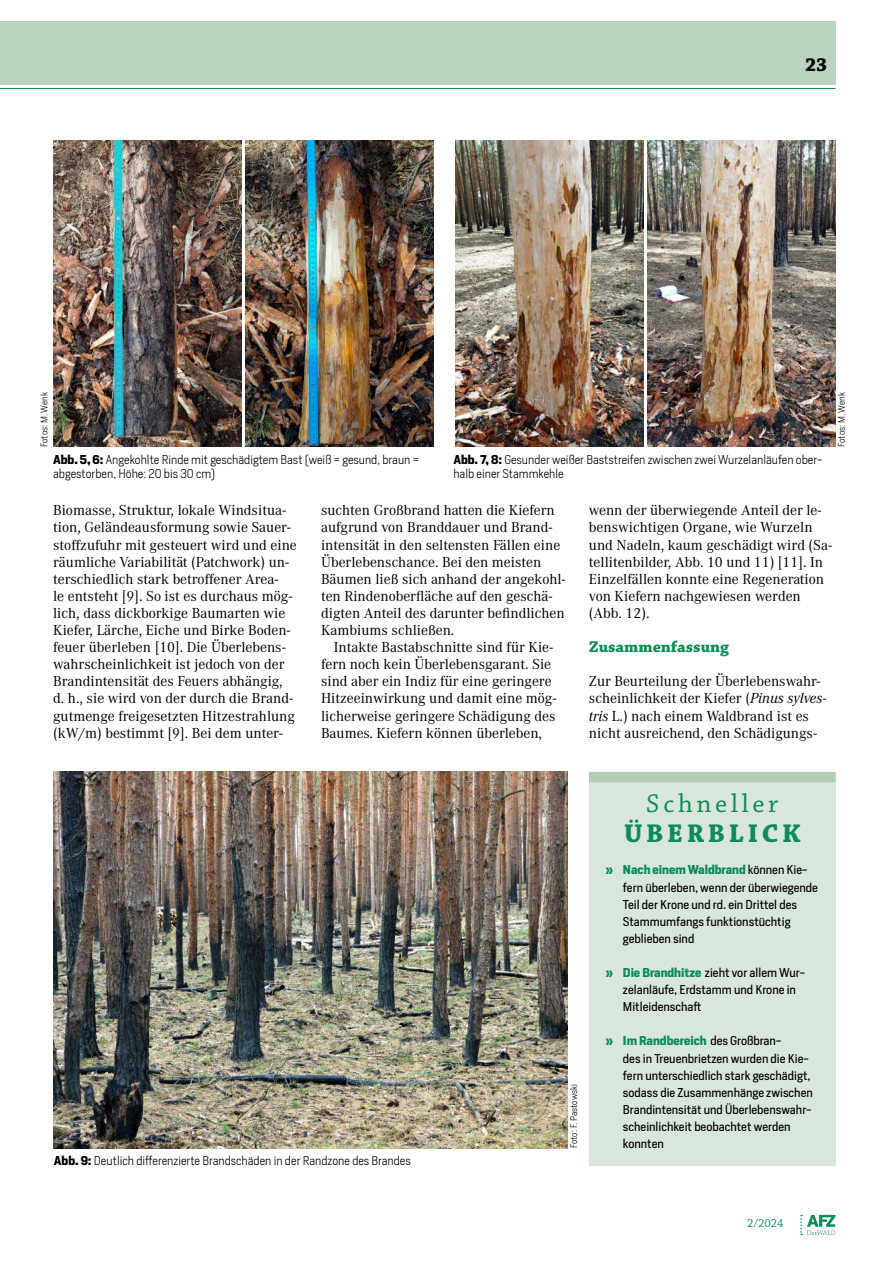
<style>
.page{position:relative;width:893px;height:1263px;background:#fff}
.page>*{position:absolute;margin:0;border:0;box-sizing:border-box;transform-origin:0 0}
.t1{font:27px "Chaparral Pro";letter-spacing:.14em;color:#0c8c57}
.t2{font:700 27px "Chaparral Pro";letter-spacing:.14em;color:#0c8c57}
.t3{font:700 19.5px "Chaparral Pro";color:#000}
.t4{font:700 16.5px "Chaparral Pro";color:#0c8c57}
.t5{font:14.25px/17.1px "Corporate A";color:#000}
.t6{font:12px/17.1px "Heron Sans";color:#000}
.t7{font:300 12px/14.4px "Heron Sans";color:#000}
.t8{font:12px "Chaparral Pro";color:#0c8c57}
.t9{font:300 9px "Heron Sans";letter-spacing:-.005em;color:#000}
.s1{font-weight:700}
.s2{font-style:italic}
.s3{font-weight:700;color:#0c8c57}
</style>
<div class="page">
<div style="left:0;top:21px;width:836px;height:64px;background:#bbd4c0"></div>
<svg style="left:800px;top:1215px;width:35px;height:20px"></svg>
<hr style="left:0;top:88px;width:836px;height:1px;background:#0c8c57">
<img style="left:53px;top:140px;width:188px;height:307px">
<img style="left:246px;top:140px;width:188px;height:307px">
<img style="left:455px;top:140px;width:188px;height:307px">
<img style="left:647px;top:140px;width:189px;height:307px">
<img style="left:53px;top:772px;width:515px;height:376px">
<div style="left:589px;top:772px;width:247px;height:393px;background:#d9e6db"></div>
<div style="left:589px;top:772px;width:247px;height:10px;background:#b1ceb7"></div>
<h2 class="t3" style="left:805px;top:53px;width:23px">23</h2>
<p class="t9" style="left:39px;top:447px;width:56px;rotate:-90deg">Fotos: M. Wenk</p>
<p class="t7" style="left:53px;top:452px;width:368px"><span class="s1">Abb. 5, 6:</span> Angekohlte Rinde mit geschädigtem Bast (weiß = gesund, braun = abgestorben, Höhe: 20 bis 30 cm)</p>
<p class="t7" style="left:453px;top:452px;width:370px"><span class="s1">Abb. 7, 8:</span> Gesunder weißer Baststreifen zwischen zwei Wurzelanläufen ober&shy;halb einer Stammkehle</p>
<p class="t9" style="left:836px;top:447px;width:56px;rotate:-90deg">Fotos: M. Wenk</p>
<p class="t5" style="left:53px;top:502px;width:245px">Biomasse, Struktur, lokale Windsitua&shy;tion, Geländeausformung sowie Sauer&shy;stoffzufuhr mit gesteuert wird und eine räumliche Variabilität (Patchwork) un&shy;terschiedlich stark betroffener Area-<br>le entsteht [9]. So ist es durchaus mög&shy;lich, dass dickborkige Baumarten wie Kiefer, Lärche, Eiche und Birke Boden&shy;feuer überleben [10]. Die Überlebens&shy;wahrscheinlichkeit ist jedoch von der Brandintensität des Feuers abhängig, d. h., sie wird von der durch die Brand&shy;gutmenge freigesetzten Hitzestrahlung (kW/m) bestimmt [9]. Bei dem unter-</p>
<p class="t5" style="left:321px;top:502px;width:246px">suchten Großbrand hatten die Kiefern aufgrund von Branddauer und Brand&shy;intensität in den seltensten Fällen eine Überlebenschance. Bei den meisten Bäumen ließ sich anhand der angekohl&shy;ten Rindenoberfläche auf den geschä&shy;digten Anteil des darunter befindlichen Kambiums schließen.</p>
<p class="t5" style="left:321px;top:639px;width:237px;text-indent:13px">Intakte Bastabschnitte sind für Kie&shy;fern noch kein Überlebensgarant. Sie sind aber ein Indiz für eine geringere Hitzeeinwirkung und damit eine mög&shy;licherweise geringere Schädigung des Baumes. Kiefern können überleben,</p>
<p class="t5" style="left:589px;top:502px;width:245px">wenn der überwiegende Anteil der le&shy;benswichtigen Organe, wie Wurzeln und Nadeln, kaum geschädigt wird (Sa&shy;tellitenbilder, Abb. 10 und 11) [11]. In Einzelfällen konnte eine Regeneration von Kiefern nachgewiesen werden (Abb. 12).</p>
<p class="t4" style="left:589px;top:637px;width:142px">Zusammenfassung</p>
<p class="t5" style="left:589px;top:673px;width:239px">Zur Beurteilung der Überlebenswahr&shy;scheinlichkeit der Kiefer (<span class="s2">Pinus sylves&shy;tris</span> L.) nach einem Waldbrand ist es nicht ausreichend, den Schädigungs-</p>
<p class="t7" style="left:54px;top:1153px;width:358px"><span class="s1">Abb. 9:</span> Deutlich differenzierte Brandschäden in der Randzone des Brandes</p>
<p class="t9" style="left:568px;top:1148px;width:66px;rotate:-90deg">Foto: F. Pastowski</p>
<h1 class="t1" style="left:646px;top:789px;width:134px">Schneller</h1>
<h1 class="t2" style="left:624px;top:818px;width:178px">ÜBERBLICK</h1>
<p class="t6" style="left:623px;top:861px;width:196px;text-indent:-17px"><span class="s3">» Nach einem Waldbrand</span> können Kie&shy;fern überleben, wenn der überwiegende<br>Teil der Krone und rd. ein Drittel des<br>Stammumfangs funktionstüchtig geblieben sind</p>
<p class="t6" style="left:623px;top:964px;width:183px;text-indent:-17px"><span class="s3">» Die Brandhitze</span> zieht vor allem Wur&shy;zelanläufe, Erdstamm und Krone in<br>Mitleidenschaft</p>
<p class="t6" style="left:623px;top:1032px;width:191px;text-indent:-17px"><span class="s3">» Im Randbereich</span> des Großbran-<br>des in Treuenbrietzen wurden die Kie&shy;fern unterschiedlich stark geschädigt, sodass die Zusammenhänge zwischen<br>Brandintensität und Überlebenswahr&shy;scheinlichkeit beobachtet werden konnten</p>
<p class="t8" style="left:747px;top:1216px;width:38px">2/2024</p>
</div>
